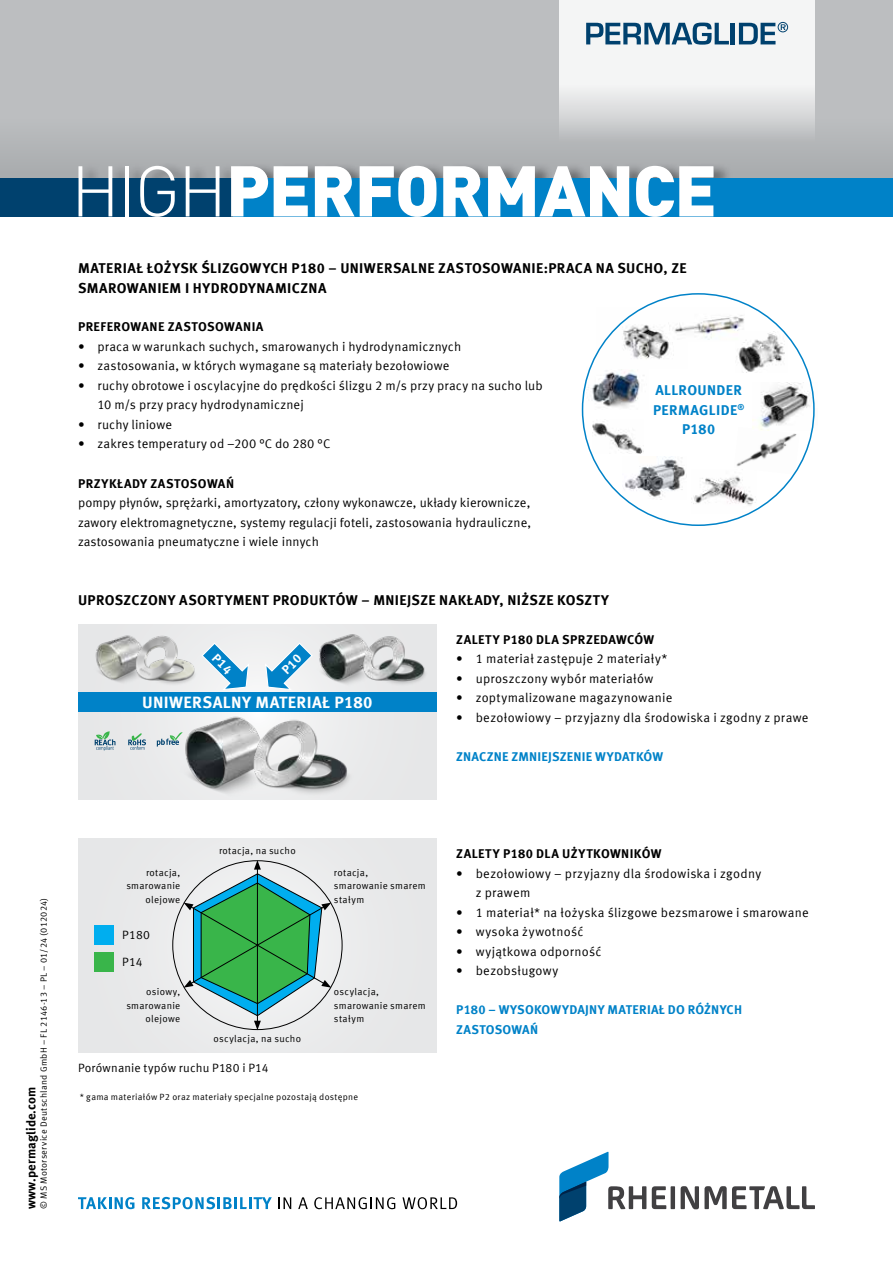
<style>
.page{position:relative;width:893px;height:1263px;background:#fff}
.page>*{position:absolute;margin:0;border:0;box-sizing:border-box;transform-origin:0 0}
.t1{font:900 70.5px "DIN Pro";letter-spacing:-.02em;color:#fff}
.t2{font:700 16.5px "Meta Offc Pro";letter-spacing:.025em;color:#fff}
.t3{font:700 14.25px/19.5px "Meta Offc Pro";letter-spacing:.025em;color:#000}
.t4{font:700 14.25px/19.5px "Meta Offc Pro";letter-spacing:.025em;color:#0082c8;text-align:center}
.t5{font:12.75px/19.5px "Meta Offc Pro Norm";letter-spacing:.015em;color:#000}
.t6{font:700 12.75px "Meta Offc Pro";letter-spacing:.03em;color:#000}
.t7{font:700 12.75px/19.5px "Meta Offc Pro";letter-spacing:.015em;color:#0082c8}
.t8{font:700 12.75px "Meta Offc Pro";letter-spacing:.01em;color:#000}
.t9{font:12px "Meta Offc Pro Norm";letter-spacing:.015em;color:#000}
.t10{font:9.75px/13.5px "Meta Offc Pro Norm";letter-spacing:.03em;color:#000;text-align:right}
.t11{font:9px "Meta Offc Pro Norm";letter-spacing:.03em;color:#000}
.s1{font-weight:300}
</style>
<div class="page">
<div style="left:0;top:0;width:893px;height:186px;background:#bcbec0"></div>
<svg style="left:559px;top:0;width:256px;height:119px;background:#eceeee"></svg>
<svg style="left:586px;top:22px;width:143px;height:23px;background:#81a0b5"></svg>
<hr style="left:731px;top:23px;width:4px;height:21px;background:#00416e">
<svg style="left:739px;top:22px;width:49px;height:22px"></svg>
<svg style="left:559px;top:1152px;width:256px;height:69px"></svg>
<img style="left:587px;top:367px;width:57px;height:41px">
<img style="left:592px;top:421px;width:51px;height:32px">
<img style="left:691px;top:476px;width:66px;height:38px">
<img style="left:736px;top:332px;width:52px;height:41px">
<img style="left:622px;top:456px;width:63px;height:43px">
<img style="left:736px;top:427px;width:63px;height:48px">
<img style="left:597px;top:307px;width:72px;height:61px">
<img style="left:668px;top:307px;width:76px;height:34px">
<img style="left:753px;top:383px;width:62px;height:47px">
<div style="left:78px;top:624px;width:359px;height:175px;background:#e7e8e9"></div>
<img style="left:95px;top:637px;width:24px;height:45px">
<img style="left:119px;top:635px;width:76px;height:49px">
<img style="left:319px;top:635px;width:28px;height:49px">
<img style="left:347px;top:634px;width:79px;height:50px">
<img style="left:154px;top:711px;width:74px;height:89px">
<img style="left:228px;top:711px;width:133px;height:89px">
<svg style="left:95px;top:731px;width:21px;height:20px"></svg>
<svg style="left:128px;top:733px;width:18px;height:17px"></svg>
<svg style="left:157px;top:732px;width:26px;height:15px"></svg>
<div style="left:78px;top:838px;width:359px;height:215px;background:#e8e9ea"></div>
<div style="left:94px;top:925px;width:20px;height:19px;background:#00aeef"></div>
<div style="left:94px;top:952px;width:20px;height:19px;background:#39b54a"></div>
<svg style="left:184px;top:860px;width:147px;height:170px"></svg>
<svg style="left:78px;top:1197px;width:56px;height:12px"></svg>
<svg style="left:142px;top:1197px;width:130px;height:12px"></svg>
<svg style="left:278px;top:1197px;width:13px;height:12px"></svg>
<svg style="left:298px;top:1197px;width:10px;height:12px"></svg>
<svg style="left:314px;top:1197px;width:81px;height:12px"></svg>
<svg style="left:402px;top:1197px;width:55px;height:12px"></svg>
<div style="left:0;top:119px;width:893px;height:59px;background:linear-gradient(to bottom,#bfc1c3,#a6a9ab)"></div>
<div style="left:80px;top:162px;width:653px;height:16px;background:#000;opacity:.4"></div>
<div style="left:0;top:178px;width:893px;height:38px;background:#00416e"></div>
<div style="left:234px;top:178px;width:659px;height:38px;background:#0082c8"></div>
<div style="left:78px;top:691px;width:359px;height:20px;background:#0082c8"></div>
<svg style="left:264px;top:642px;width:49px;height:49px"></svg>
<svg style="left:201px;top:642px;width:49px;height:49px"></svg>
<h1 class="t1" style="left:71px;top:130px;width:648px"><span class="s1">HIGH</span>PERFORMANCE</h1>
<p class="t3" style="left:78px;top:257px;width:610px">MATERIAŁ ŁOŻYSK ŚLIZGOWYCH P180 – UNIWERSALNE ZASTOSOWANIE:PRACA NA SUCHO, ZE<br>SMAROWANIEM I HYDRODYNAMICZNA</p>
<p class="t6" style="left:78px;top:317px;width:187px">PREFEROWANE ZASTOSOWANIA</p>
<p class="t5" style="left:78px;top:336px;width:385px">• praca w warunkach suchych, smarowanych i hydrodynamicznych</p>
<p class="t5" style="left:78px;top:355px;width:373px">• zastosowania, w których wymagane są materiały bezołowiowe</p>
<p class="t5" style="left:97px;top:375px;width:447px;text-indent:-19px">• ruchy obrotowe i oscylacyjne do prędkości ślizgu 2 m/s przy pracy na sucho lub<br>10 m/s przy pracy hydrodynamicznej</p>
<p class="t5" style="left:78px;top:414px;width:96px">• ruchy liniowe</p>
<p class="t5" style="left:78px;top:433px;width:254px">• zakres temperatury od –200 °C do 280 °C</p>
<p class="t6" style="left:78px;top:473px;width:158px">PRZYKŁADY ZASTOSOWAŃ</p>
<p class="t5" style="left:78px;top:492px;width:455px;text-align:justify">pompy płynów, sprężarki, amortyzatory, człony wykonawcze, układy kierownicze, zawory elektromagnetyczne, systemy regulacji foteli, zastosowania hydrauliczne, zastosowania pneumatyczne i wiele innych</p>
<p class="t3" style="left:78px;top:589px;width:532px">UPROSZCZONY ASORTYMENT PRODUKTÓW – MNIEJSZE NAKŁADY, NIŻSZE KOSZTY</p>
<p class="t4" style="left:653px;top:379px;width:93px">ALLROUNDER<br>PERMAGLIDE<sup>®<br></sup>P180</p>
<p class="t2" style="left:142px;top:689px;width:232px">UNIWERSALNY MATERIAŁ P180</p>
<p class="t6" style="left:456px;top:629px;width:200px">ZALETY P180 DLA SPRZEDAWCÓW</p>
<p class="t5" style="left:456px;top:648px;width:213px">• 1 materiał zastępuje 2 materiały*</p>
<p class="t5" style="left:456px;top:667px;width:199px">• uproszczony wybór materiałów</p>
<p class="t5" style="left:456px;top:687px;width:218px">• zoptymalizowane magazynowanie</p>
<p class="t5" style="left:456px;top:706px;width:354px">• bezołowiowy – przyjazny dla środowiska i zgodny z prawe</p>
<p class="t7" style="left:456px;top:745px;width:208px">ZNACZNE ZMNIEJSZENIE WYDATKÓW</p>
<p class="t11" style="left:37px;top:1209px;width:313px;rotate:-90deg">© MS Motorservice Deutschland GmbH – FL 2146-13 – PL – 01/24 (012024)</p>
<p class="t8" style="left:21px;top:1209px;width:124px;rotate:-90deg">www.permaglide.com</p>
<p class="t10" style="left:126px;top:865px;width:55px">rotacja, smarowanie olejowe</p>
<p class="t9" style="left:122px;top:926px;width:29px">P180</p>
<p class="t9" style="left:122px;top:953px;width:22px">P14</p>
<p class="t10" style="left:126px;top:984px;width:55px">osiowy, smarowanie olejowe</p>
<p class="t10" style="left:219px;top:843px;width:78px">rotacja, na sucho</p>
<p class="t10" style="left:214px;top:1031px;width:89px">oscylacja, na sucho</p>
<p class="t9" style="left:78px;top:1059px;width:192px">Porównanie typów ruchu P180 i P14</p>
<p class="t10" style="left:334px;top:865px;width:93px;text-align:left">rotacja,<br>smarowanie smarem stałym</p>
<p class="t10" style="left:334px;top:984px;width:93px;text-align:left">oscylacja, smarowanie smarem stałym</p>
<p class="t11" style="left:80px;top:1090px;width:280px">* gama materiałów P2 oraz materiały specjalne pozostają dostępne</p>
<p class="t6" style="left:456px;top:844px;width:207px">ZALETY P180 DLA UŻYTKOWNIKÓW</p>
<p class="t5" style="left:476px;top:862px;width:287px;text-indent:-19px">• bezołowiowy – przyjazny dla środowiska i zgodny z prawem</p>
<p class="t5" style="left:456px;top:901px;width:354px">• 1 materiał* na łożyska ślizgowe bezsmarowe i smarowane</p>
<p class="t5" style="left:456px;top:921px;width:129px">• wysoka żywotność</p>
<p class="t5" style="left:456px;top:940px;width:147px">• wyjątkowa odporność</p>
<p class="t5" style="left:456px;top:960px;width:104px">• bezobsługowy</p>
<p class="t7" style="left:456px;top:999px;width:287px">P180 – WYSOKOWYDAJNY MATERIAŁ DO RÓŻNYCH<br>ZASTOSOWAŃ</p>
</div>
